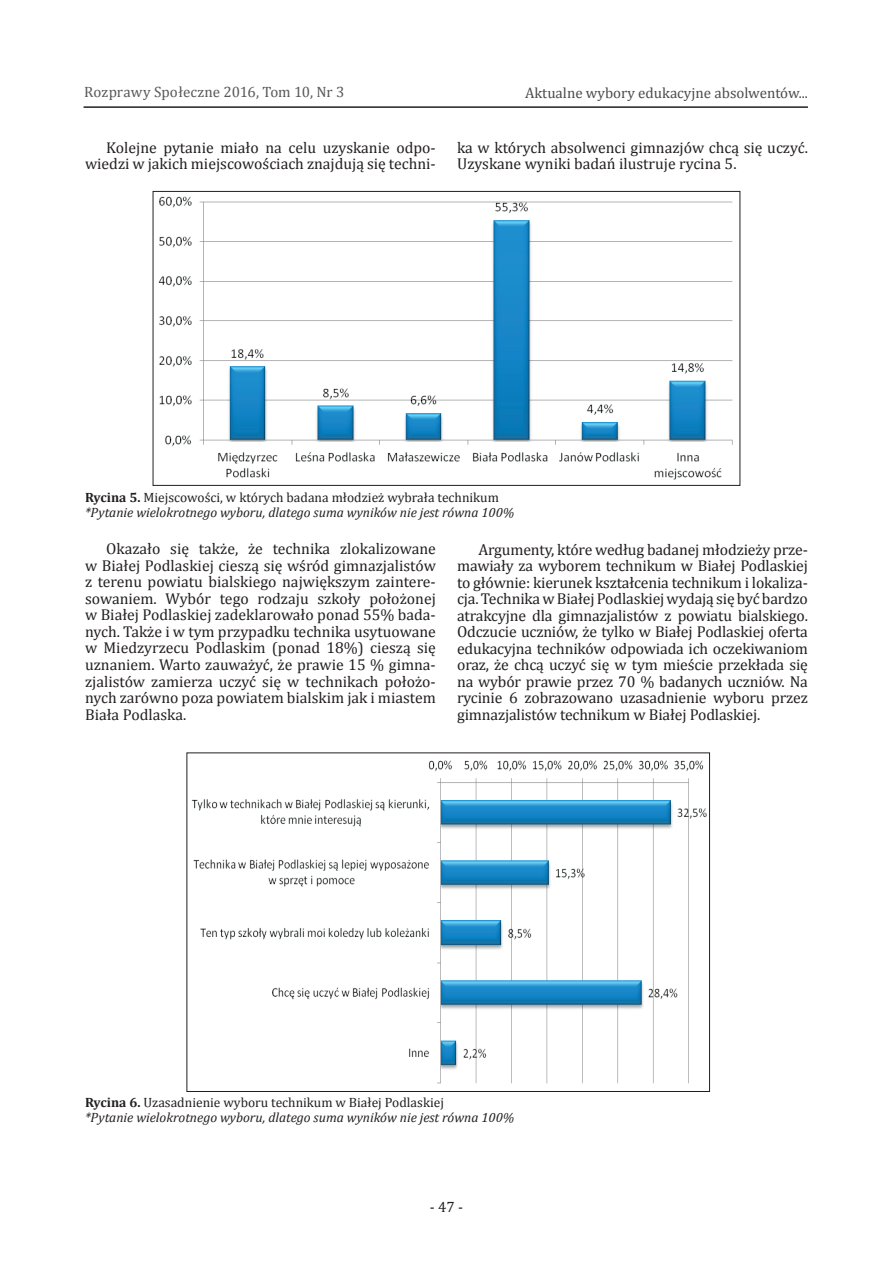
<style>
.page{position:relative;width:893px;height:1263px;background:#fff}
.page>*{position:absolute;margin:0;border:0;box-sizing:border-box;transform-origin:0 0}
.t1{font:15.75px/16.5px "Cambria";color:#231f20;text-align:justify}
.t2{font:15px "Cambria";color:#4b4c4d}
.t3{font:15px "Cambria";color:#57585a}
.t4{font:15px "Cambria";color:#231f20}
.t5{font:italic 13.5px/15px "Cambria";color:#231f20}
.s1{font-weight:700;font-style:normal}
.s2{font-style:normal}
</style>
<div class="page">
<hr style="left:84px;top:106px;width:724px;height:2px;background:#231f20">
<img style="left:158px;top:196px;width:575px;height:284px">
<div style="left:153px;top:191px;width:587px;height:295px;border:1px solid #231f20"></div>
<img style="left:191px;top:760px;width:516px;height:324px">
<p class="t3" style="left:84px;top:83px;width:262px">Rozprawy Społeczne 2016, Tom 10, Nr 3</p>
<p class="t2" style="left:525px;top:84px;width:284px">Aktualne wybory edukacyjne absolwentów...</p>
<p class="t1" style="left:85px;top:139px;width:352px;text-align:right">Kolejne pytanie miało na celu uzyskanie odpo&shy;wiedzi w jakich miejscowościach znajdują się techni-</p>
<p class="t1" style="left:457px;top:139px;width:352px">ka w których absolwenci gimnazjów chcą się uczyć.<br>Uzyskane wyniki badań ilustruje rycina 5.</p>
<p class="t5" style="left:85px;top:489px;width:431px"><span class="s1">Rycina 5.</span> <span class="s2">Miejscowości, w których badana młodzież wybrała technikum </span>*Pytanie wielokrotnego wyboru, dlatego suma wyników nie jest równa 100%</p>
<p class="t1" style="left:85px;top:541px;width:352px;text-indent:21px">Okazało się także, że technika zlokalizowane w Białej Podlaskiej cieszą się wśród gimnazjalistów z terenu powiatu bialskiego największym zaintere&shy;sowaniem. Wybór tego rodzaju szkoły położonej w Białej Podlaskiej zadeklarowało ponad 55% bada&shy;nych. Także i w tym przypadku technika usytuowane w Miedzyrzecu Podlaskim (ponad 18%) cieszą się uznaniem. Warto zauważyć, że prawie 15 % gimna&shy;zjalistów zamierza uczyć się w technikach położo&shy;nych zarówno poza powiatem bialskim jak i miastem Biała Podlaska.</p>
<p class="t1" style="left:457px;top:541px;width:352px;text-indent:21px">Argumenty, które według badanej młodzieży prze&shy;mawiały za wyborem technikum w Białej Podlaskiej to głównie: kierunek kształcenia technikum i lokaliza&shy;cja. Technika wBiałej Podlaskiej wydają się być bardzo atrakcyjne dla gimnazjalistów z powiatu bialskiego.<br>Odczucie uczniów, że tylko w Białej Podlaskiej oferta edukacyjna techników odpowiada ich oczekiwaniom oraz, że chcą uczyć się w tym mieście przekłada się na wybór prawie przez 70 % badanych uczniów. Na rycinie 6 zobrazowano uzasadnienie wyboru przez gimnazjalistów technikum w Białej Podlaskiej.</p>
<p class="t5" style="left:85px;top:1094px;width:431px"><span class="s1">Rycina 6.</span> <span class="s2">Uzasadnienie wyboru technikum w Białej Podlaskiej<br></span>*Pytanie wielokrotnego wyboru, dlatego suma wyników nie jest równa 100%</p>
<p class="t4" style="left:430px;top:1198px;width:35px">- 47 -</p>
</div>
